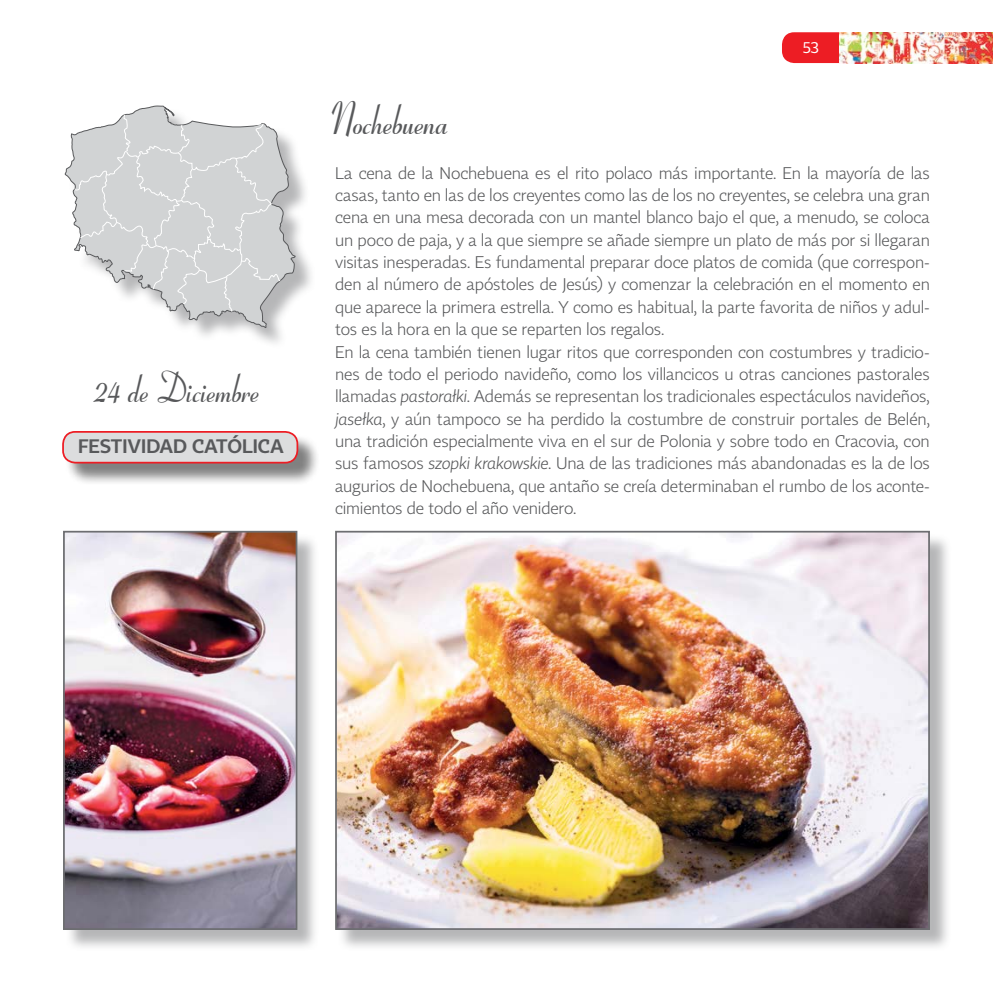
<style>
.page{position:relative;width:993px;height:993px;background:#fff}
.page>*{position:absolute;margin:0;border:0;box-sizing:border-box;transform-origin:0 0}
.t1{font:700 45.85px "Ribbon 131 EU";letter-spacing:-.005em;color:#58595b;scale:.8 1}
.t2{font:700 43.75px "Ribbon 131 EU";letter-spacing:-.005em;color:#58595b;scale:.8 1}
.t3{font:300 19.25px "Tabac Sans";color:#58595b}
.t4{font:300 16.62px/22.4px "Tabac Sans";letter-spacing:-.01em;color:#58595b}
.t5{font:15.75px "Tabac Sans";color:#fff}
.s1{font-style:italic}
</style>
<div class="page">
<hr style="left:0;top:0;width:1px;height:992px;background:#dcddde">
<svg style="left:782px;top:32px;width:57px;height:31px;background:#ed262d"></svg>
<img style="left:839px;top:32px;width:153px;height:31px">
<div style="left:337px;top:532px;width:614px;height:419px;background:#6d6e71;opacity:.5"></div>
<img style="left:338px;top:533px;width:588px;height:393px">
<div style="left:335px;top:530px;width:594px;height:399px;border:2px solid #6d6e71"></div>
<div style="left:65px;top:532px;width:254px;height:419px;background:#6d6e71;opacity:.5"></div>
<img style="left:66px;top:533px;width:228px;height:393px">
<div style="left:63px;top:530px;width:234px;height:399px;border:2px solid #6d6e71"></div>
<div style="left:64px;top:433px;width:256px;height:52px;background:#000;opacity:.5"></div>
<div style="left:63px;top:431px;width:234px;height:31px;background:#dcddde;border-radius:12px"></div>
<div style="left:62px;top:431px;width:236px;height:32px;border:2px solid #ed1d24;border-radius:12px"></div>
<div style="left:68px;top:108px;width:248px;height:241px;background:#6d6e71;opacity:.5"></div>
<svg style="left:64px;top:105px;width:232px;height:224px"></svg>
<svg style="left:74px;top:114px;width:207px;height:206px"></svg>
<h2 class="t2" style="left:97px;top:361px;width:208px">24 de Diciembre</h2>
<p class="t3" style="left:78px;top:434px;width:207px">FESTIVIDAD CATÓLICA</p>
<p class="t5" style="left:802px;top:38px;width:18px">53</p>
<h1 class="t1" style="left:332px;top:92px;width:151px">Nochebuena</h1>
<p class="t4" style="left:335px;top:162px;width:596px">La cena de la Nochebuena es el rito polaco más importante. En la mayoría de las casas, tanto en las de los creyentes como las de los no creyentes, se celebra una gran cena en una mesa decorada con un mantel blanco bajo el que, a menudo, se coloca un poco de paja, y a la que siempre se añade siempre un plato de más por si llegaran visitas inesperadas. Es fundamental preparar doce platos de comida (que correspon&shy;den al número de apóstoles de Jesús) y comenzar la celebración en el momento en que aparece la primera estrella. Y como es habitual, la parte favorita de niños y adul&shy;tos es la hora en la que se reparten los regalos.<br>En la cena también tienen lugar ritos que corresponden con costumbres y tradicio&shy;nes de todo el periodo navideño, como los villancicos u otras canciones pastorales llamadas <span class="s1">pastorałki</span>. Además se representan los tradicionales espectáculos navideños, <span class="s1">jasełka</span>, y aún tampoco se ha perdido la costumbre de construir portales de Belén, una tradición especialmente viva en el sur de Polonia y sobre todo en Cracovia, con sus famosos <span class="s1">szopki krakowskie</span>. Una de las tradiciones más abandonadas es la de los augurios de Nochebuena, que antaño se creía determinaban el rumbo de los aconte&shy;cimientos de todo el año venidero.</p>
</div>
